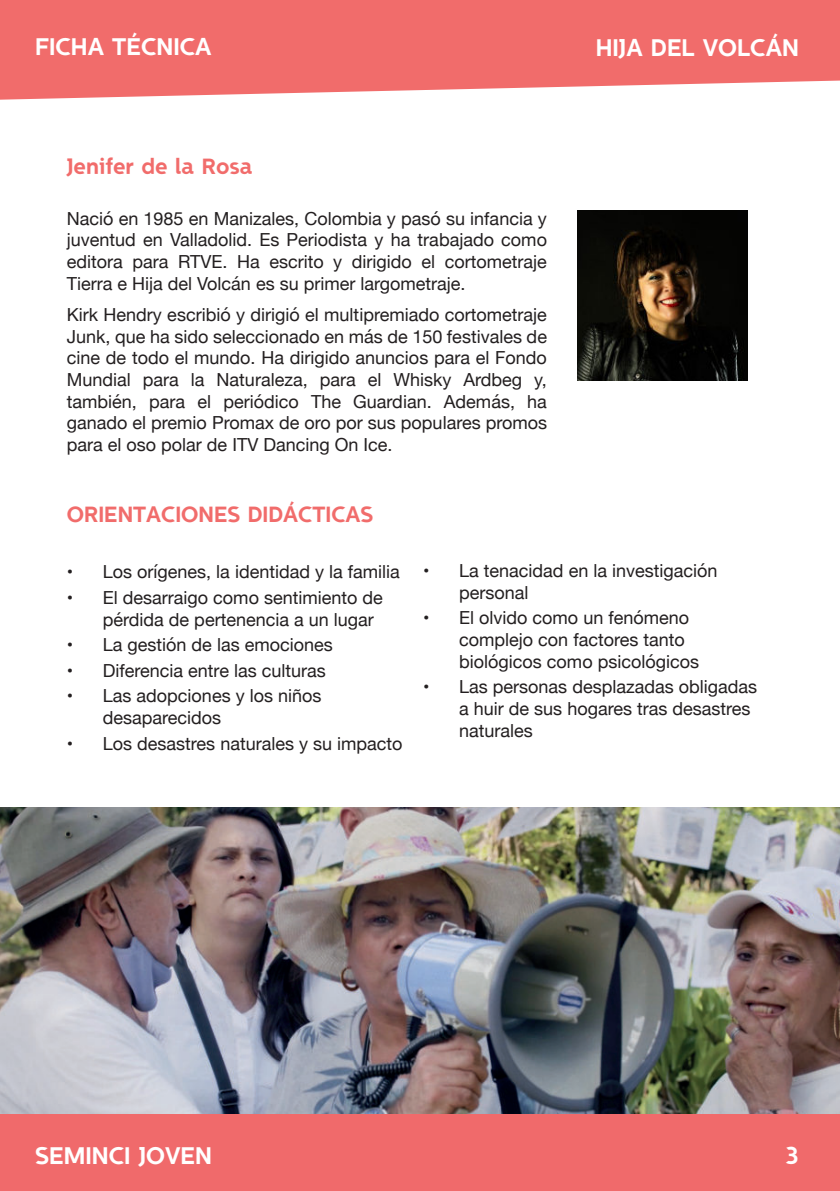
<style>
.page{position:relative;width:840px;height:1191px;background:#fff}
.page>*{position:absolute;margin:0;border:0;box-sizing:border-box;transform-origin:0 0}
.t1{font:24px "SEMINCISANS Regular";color:#fff}
.t2{font:22px "SEMINCISANS Regular";color:#f16c6b}
.t3{font:18px/21.6px "Helvetica Neue";color:#231f20}
</style>
<div class="page">
<img style="left:0;top:807px;width:839px;height:307px">
<div style="left:0;top:1114px;width:839px;height:77px;background:#f06a6b"></div>
<svg style="left:0;top:0;width:839px;height:100px;background:#f27a79"></svg>
<img style="left:577px;top:210px;width:170px;height:170px">
<h1 class="t1" style="left:35px;top:32px;width:178px">FICHA TÉCNICA</h1>
<h1 class="t1" style="left:595px;top:33px;width:205px">HIJA DEL VOLCÁN</h1>
<p class="t2" style="left:67px;top:153px;width:187px">Jenifer de la Rosa</p>
<p class="t3" style="left:67px;top:209px;width:481px;text-align:justify">Nació en 1985 en Manizales, Colombia y pasó su infancia y juventud en Valladolid. Es Periodista y ha trabajado como editora para RTVE. Ha escrito y dirigido el cortometraje Tierra e Hija del Volcán es su primer largometraje.</p>
<p class="t3" style="left:67px;top:305px;width:481px;text-align:justify">Kirk Hendry escribió y dirigió el multipremiado cortometraje Junk, que ha sido seleccionado en más de 150 festivales de cine de todo el mundo. Ha dirigido anuncios para el Fondo Mundial para la Naturaleza, para el Whisky Ardbeg y, también, para el periódico The Guardian. Además, ha ganado el premio Promax de oro por sus populares promos para el oso polar de ITV Dancing On Ice.</p>
<p class="t2" style="left:67px;top:501px;width:308px">ORIENTACIONES DIDÁCTICAS</p>
<p class="t3" style="left:67px;top:562px;width:334px">• Los orígenes, la identidad y la familia</p>
<p class="t3" style="left:103px;top:588px;width:281px;text-indent:-36px">• El desarraigo como sentimiento de pérdida de pertenencia a un lugar</p>
<p class="t3" style="left:67px;top:635px;width:267px">• La gestión de las emociones</p>
<p class="t3" style="left:67px;top:660px;width:260px">• Diferencia entre las culturas</p>
<p class="t3" style="left:103px;top:686px;width:220px;text-indent:-36px">• Las adopciones y los niños desaparecidos</p>
<p class="t3" style="left:67px;top:733px;width:337px">• Los desastres naturales y su impacto</p>
<p class="t3" style="left:459px;top:561px;width:260px;text-indent:-36px">• La tenacidad en la investigación personal</p>
<p class="t3" style="left:459px;top:608px;width:241px;text-indent:-36px">• El olvido como un fenómeno complejo con factores tanto biológicos como psicológicos</p>
<p class="t3" style="left:459px;top:677px;width:299px;text-indent:-36px">• Las personas desplazadas obligadas a huir de sus hogares tras desastres naturales</p>
<h1 class="t1" style="left:35px;top:1141px;width:178px">SEMINCI JOVEN</h1>
<h1 class="t1" style="left:784px;top:1141px;width:15px">3</h1>
</div>
